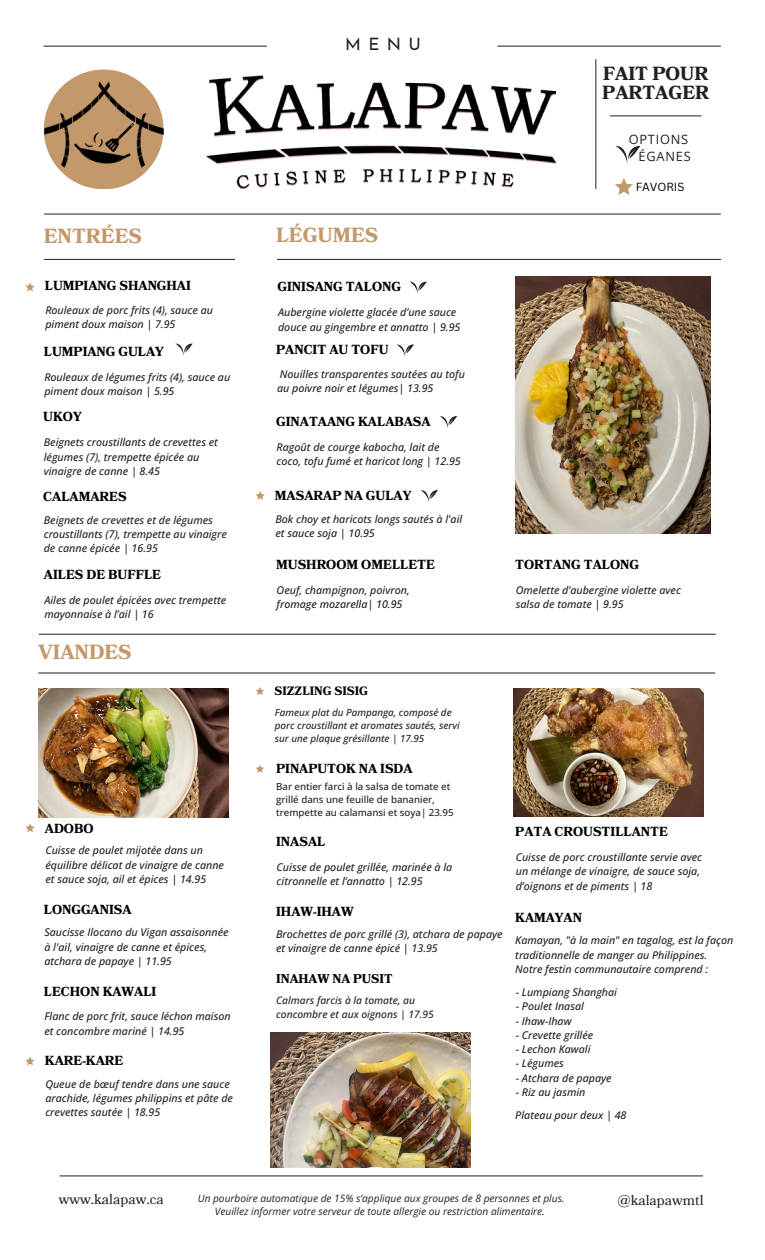
<style>
.page{position:relative;width:765px;height:1260px;background:#fff}
.page>*{position:absolute;margin:0;border:0;box-sizing:border-box;transform-origin:0 0}
.t1{font:700 19.88px "Bookmania";color:#c3996b}
.t2{font:700 18.5px/19.2px "Bookmania";color:#231f20}
.t3{font:17.12px "Josefin Sans";color:#231f20}
.t4{font:14.25px "Bookmania";color:#231f20}
.t5{font:700 12.75px "Bookmania";color:#000}
.t6{font:12.75px/17.1px "Open Sans";letter-spacing:.06em;color:#231f20;text-align:right}
.t7{font:700 12.38px "Bookmania";color:#000}
.t8{font:700 11.75px "Bookmania";color:#000}
.t9{font:11.38px "Canva Sans";color:#000}
.t10{font:italic 500 10.62px/14.2px "Open Sans";color:#231f20}
.t11{font:italic 500 10.25px/13.8px "Open Sans";color:#231f20}
.t12{font:italic 10.12px "Open Sans";color:#231f20}
.t13{font:italic 500 9.88px/13.1px "Open Sans";color:#231f20}
.t14{font:500 9.75px/13px "Open Sans";color:#231f20}
</style>
<div class="page">
<hr style="left:44px;top:46px;width:223px;height:1px;background:#231f20">
<hr style="left:498px;top:46px;width:223px;height:1px;background:#231f20">
<hr style="left:595px;top:60px;width:1px;height:129px;background:#231f20">
<div style="left:44px;top:70px;width:120px;height:119px;background:#c3996b;border-radius:50%"></div>
<img style="left:206px;top:75px;width:351px;height:115px">
<img style="left:43px;top:81px;width:120px;height:87px">
<hr style="left:610px;top:115px;width:91px;height:1px;background:#231f20">
<hr style="left:44px;top:214px;width:677px;height:1px;background:#231f20">
<hr style="left:44px;top:259px;width:677px;height:1px;background:#231f20">
<div style="left:235px;top:249px;width:41px;height:22px;background:#fff"></div>
<svg style="left:25px;top:282px;width:10px;height:9px"></svg>
<svg style="left:176px;top:344px;width:16px;height:12px"></svg>
<svg style="left:440px;top:416px;width:17px;height:12px"></svg>
<svg style="left:397px;top:344px;width:17px;height:13px"></svg>
<svg style="left:410px;top:282px;width:17px;height:12px"></svg>
<svg style="left:421px;top:490px;width:17px;height:12px"></svg>
<svg style="left:256px;top:491px;width:9px;height:9px"></svg>
<svg style="left:25px;top:823px;width:10px;height:9px"></svg>
<svg style="left:25px;top:1056px;width:9px;height:9px"></svg>
<svg style="left:256px;top:687px;width:8px;height:8px"></svg>
<img style="left:38px;top:688px;width:190px;height:130px">
<img style="left:514px;top:688px;width:190px;height:129px">
<img style="left:270px;top:1033px;width:201px;height:135px">
<svg style="left:615px;top:178px;width:18px;height:17px"></svg>
<hr style="left:39px;top:673px;width:676px;height:1px;background:#231f20">
<hr style="left:39px;top:634px;width:676px;height:1px;background:#231f20">
<img style="left:515px;top:277px;width:195px;height:257px">
<hr style="left:60px;top:1175px;width:643px;height:1px;background:#231f20">
<svg style="left:256px;top:765px;width:8px;height:8px"></svg>
<svg style="left:616px;top:146px;width:24px;height:18px"></svg>
<p class="t3" style="left:345px;top:37px;width:77px">MENU</p>
<h2 class="t2" style="left:602px;top:64px;width:108px">FAIT POUR<br>PARTAGER</h2>
<p class="t6" style="left:629px;top:130px;width:63px">OPTIONS<br>ÉGANES</p>
<h3 class="t9" style="left:636px;top:179px;width:50px">FAVORIS</h3>
<p class="t1" style="left:44px;top:222px;width:100px">ENTRÉES</p>
<p class="t1" style="left:276px;top:222px;width:104px">LÉGUMES</p>
<p class="t5" style="left:45px;top:277px;width:148px">LUMPIANG SHANGHAI</p>
<p class="t10" style="left:45px;top:302px;width:169px">Rouleaux de porc frits (4), sauce au piment doux maison | 7.95</p>
<h1 class="t5" style="left:44px;top:343px;width:122px">LUMPIANG GULAY</h1>
<p class="t10" style="left:44px;top:369px;width:187px">Rouleaux de légumes frits (4), sauce au piment doux maison | 5.95</p>
<p class="t5" style="left:278px;top:279px;width:125px">GINISANG TALONG</p>
<h3 class="t10" style="left:278px;top:305px;width:184px">Aubergine violette glacée d’une sauce douce au gingembre et annatto | 9.95</h3>
<h1 class="t5" style="left:276px;top:341px;width:114px">PANCIT AU TOFU</h1>
<p class="t10" style="left:277px;top:366px;width:189px">Nouilles transparentes sautées au tofu au poivre noir et légumes| 13.95</p>
<p class="t5" style="left:43px;top:409px;width:40px">UKOY</p>
<p class="t10" style="left:44px;top:435px;width:176px">Beignets croustillants de crevettes et légumes (7), trempette épicée au vinaigre de canne | 8.45</p>
<h4 class="t5" style="left:43px;top:488px;width:85px">CALAMARES</h4>
<p class="t10" style="left:44px;top:512px;width:185px">Beignets de crevettes et de légumes croustillants (7), trempette au vinaigre de canne épicée | 16.95</p>
<h3 class="t5" style="left:44px;top:566px;width:119px">AILES DE BUFFLE</h3>
<p class="t10" style="left:44px;top:592px;width:183px">Ailes de poulet épicées avec trempette mayonnaise à l’ail | 16</p>
<p class="t1" style="left:39px;top:639px;width:95px">VIANDES</p>
<h3 class="t5" style="left:45px;top:820px;width:50px">ADOBO</h3>
<p class="t10" style="left:45px;top:843px;width:180px">Cuisse de poulet mijotée dans un équilibre délicat de vinaigre de canne et sauce soja, ail et épices | 14.95</p>
<p class="t5" style="left:44px;top:901px;width:89px">LONGGANISA</p>
<h3 class="t10" style="left:44px;top:925px;width:186px">Saucisse Ilocano du Vigan assaisonnée à l'ail, vinaigre de canne et épices, atchara de papaye | 11.95</h3>
<h3 class="t5" style="left:44px;top:983px;width:114px">LECHON KAWALI</h3>
<p class="t10" style="left:44px;top:1009px;width:188px">Flanc de porc frit, sauce léchon maison et concombre mariné | 14.95</p>
<h3 class="t5" style="left:45px;top:1052px;width:80px">KARE-KARE</h3>
<p class="t10" style="left:45px;top:1077px;width:189px">Queue de bœuf tendre dans une sauce arachide, légumes philippins et pâte de crevettes sautée | 18.95</p>
<p class="t5" style="left:276px;top:414px;width:156px">GINATAANG KALABASA</p>
<h1 class="t10" style="left:277px;top:440px;width:186px">Ragoût de courge kabocha, lait de coco, tofu fumé et haricot long | 12.95</h1>
<p class="t5" style="left:275px;top:488px;width:138px">MASARAP NA GULAY</p>
<p class="t10" style="left:275px;top:512px;width:188px">Bok choy et haricots longs sautés à l'ail et sauce soja | 10.95</p>
<p class="t5" style="left:276px;top:556px;width:160px">MUSHROOM OMELLETE</p>
<h3 class="t10" style="left:277px;top:583px;width:135px">Oeuf, champignon, poivron, fromage mozarella| 10.95</h3>
<h3 class="t8" style="left:274px;top:683px;width:95px">SIZZLING SISIG</h3>
<p class="t13" style="left:275px;top:706px;width:186px">Fameux plat du Pampanga, composé de porc croustillant et aromates sautés, servi sur une plaque grésillante | 17.95</p>
<h6 class="t5" style="left:276px;top:760px;width:138px">PINAPUTOK NA ISDA</h6>
<p class="t14" style="left:276px;top:779px;width:179px">Bar entier farci à la salsa de tomate et grillé dans une feuille de bananier, trempette au calamansi et soya| 23.95</p>
<p class="t5" style="left:276px;top:833px;width:51px">INASAL</p>
<p class="t10" style="left:277px;top:859px;width:177px">Cuisse de poulet grillée, marinée à la citronnelle et l’annatto | 12.95</p>
<h3 class="t5" style="left:276px;top:903px;width:79px">IHAW-IHAW</h3>
<p class="t10" style="left:276px;top:927px;width:228px">Brochettes de porc grillé (3), atchara de papaye et vinaigre de canne épicé | 13.95</p>
<p class="t7" style="left:276px;top:970px;width:118px">INAHAW NA PUSIT</p>
<p class="t11" style="left:276px;top:993px;width:159px">Calmars farcis à la tomate, au concombre et aux oignons | 17.95</p>
<h3 class="t5" style="left:515px;top:556px;width:125px">TORTANG TALONG</h3>
<p class="t10" style="left:516px;top:582px;width:167px">Omelette d’aubergine violette avec salsa de tomate | 9.95</p>
<p class="t5" style="left:515px;top:823px;width:154px">PATA CROUSTILLANTE</p>
<p class="t10" style="left:516px;top:850px;width:188px">Cuisse de porc croustillante servie avec un mélange de vinaigre, de sauce soja, d’oignons et de piments | 18</p>
<h3 class="t5" style="left:515px;top:909px;width:68px">KAMAYAN</h3>
<p class="t10" style="left:515px;top:933px;width:220px">Kamayan, "à la main" en tagalog, est la façon traditionnelle de manger au Philippines.<br>Notre festin communautaire comprend :</p>
<p class="t10" style="left:516px;top:985px;width:103px">- Lumpiang Shanghai</p>
<h3 class="t10" style="left:516px;top:999px;width:70px">- Poulet Inasal</h3>
<p class="t10" style="left:516px;top:1013px;width:57px">- Ihaw-Ihaw</p>
<p class="t10" style="left:516px;top:1028px;width:79px">- Crevette grillée</p>
<h3 class="t10" style="left:516px;top:1042px;width:76px">- Lechon Kawali</h3>
<p class="t10" style="left:516px;top:1056px;width:50px">- Légumes</p>
<p class="t10" style="left:516px;top:1070px;width:98px">- Atchara de papaye</p>
<h1 class="t10" style="left:516px;top:1084px;width:71px">- Riz au jasmin</h1>
<p class="t10" style="left:515px;top:1108px;width:113px">Plateau pour deux | 48</p>
<h6 class="t4" style="left:59px;top:1190px;width:106px">www.kalapaw.ca</h6>
<p class="t12" style="left:198px;top:1191px;width:368px">Un pourboire automatique de 15% s’applique aux groupes de 8 personnes et plus.</p>
<p class="t4" style="left:617px;top:1190px;width:88px">@kalapawmtl</p>
<p class="t12" style="left:215px;top:1204px;width:331px">Veuillez informer votre serveur de toute allergie ou restriction alimentaire.</p>
</div>
